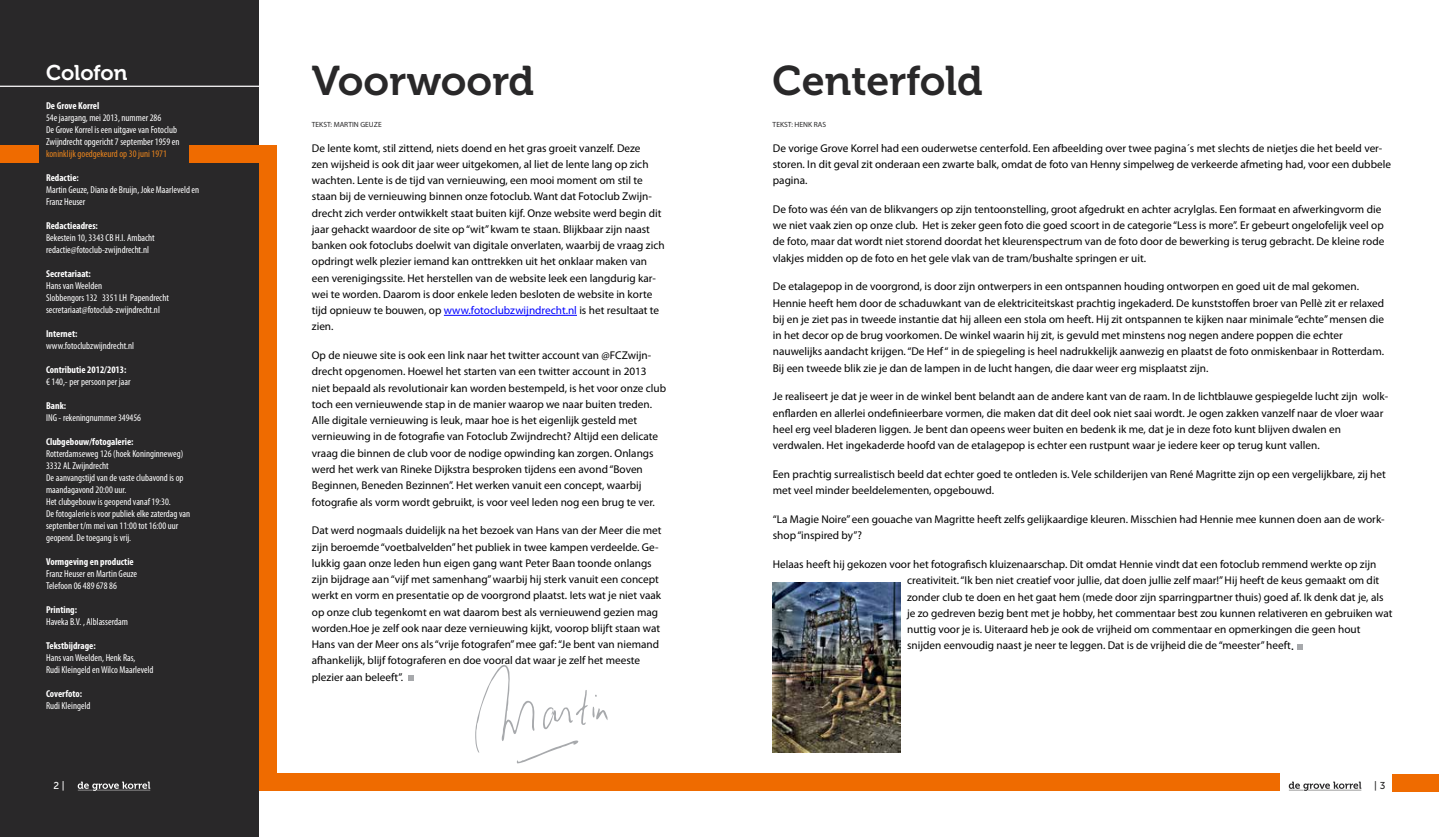
<style>
.page{position:relative;width:1439px;height:837px;background:#fff}
.page>*{position:absolute;margin:0;border:0;box-sizing:border-box;transform-origin:0 0}
.t1{font:41.25px "Museo 700";color:#292829}
.t2{font:21.25px "Museo 700";color:#fff}
.t3{font:11.25px/16.2px "Myriad Pro";color:#000}
.t4{font:condensed 10px/12px "Myriad Pro";color:#fff}
.t5{font:700 condensed 10px "Myriad Pro";color:#fff}
.t6{font:condensed 10px "Myriad Pro";color:#e7831d}
.t7{font:10px "Museo Sans 500";color:#fff}
.t8{font:10px "Museo Sans 500";color:#292829}
.t9{font:7.5px "Myriad Pro";color:#292829}
.s1{color:#00f}
.s2{font-family:"Calibri";font-size:13.75px}
</style>
<div class="page">
<svg style="left:1288px;top:781px;width:73px;height:9px"></svg>
<div style="left:0;top:0;width:259px;height:836px;background:#292829"></div>
<svg style="left:78px;top:781px;width:72px;height:9px"></svg>
<svg style="left:475px;top:665px;width:133px;height:98px"></svg>
<hr style="left:0;top:86px;width:261px;height:1px;background:#fff">
<svg style="left:1297px;top:644px;width:5px;height:5px"></svg>
<hr style="left:444px;top:315px;width:133px;height:1px;background:#00f">
<svg style="left:409px;top:675px;width:5px;height:5px"></svg>
<img style="left:772px;top:582px;width:128px;height:170px">
<div style="left:190px;top:145px;width:69px;height:18px;background:#ef6b00"></div>
<div style="left:0;top:145px;width:39px;height:18px;background:#ef6b00"></div>
<div style="left:259px;top:145px;width:17px;height:645px;background:#ef6b00"></div>
<div style="left:275px;top:772px;width:1004px;height:18px;background:#ef6b00"></div>
<div style="left:1393px;top:773px;width:46px;height:18px;background:#ef6b00"></div>
<h2 class="t2" style="left:46px;top:61px;width:83px">Colofon</h2>
<p class="t5" style="left:46px;top:99px;width:55px">De Grove Korrel</p>
<p class="t4" style="left:46px;top:111px;width:135px">54e jaargang, mei 2013, nummer 286<br>De Grove Korrel is een uitgave van Fotoclub<br>Zwijndrecht opgericht 7 september 1959 en</p>
<p class="t6" style="left:46px;top:147px;width:122px">koninklijk goedgekeurd op 30 juni 1971</p>
<p class="t5" style="left:46px;top:171px;width:34px">Redactie:</p>
<p class="t4" style="left:46px;top:183px;width:155px">Martin Geuze, Diana de Bruijn, Joke Maarleveld en<br>Franz Heuser</p>
<p class="t5" style="left:46px;top:219px;width:53px">Redactieadres:</p>
<p class="t4" style="left:46px;top:231px;width:110px">Bekestein 10, 3343 CB H.I. Ambacht redactie@fotoclub-zwijndrecht.nl</p>
<p class="t5" style="left:46px;top:267px;width:46px">Secretariaat:</p>
<p class="t4" style="left:46px;top:279px;width:124px">Hans van Weelden<br>Slobbengors 132 3351 LH Papendrecht secretariaat@fotoclub-zwijndrecht.nl</p>
<p class="t5" style="left:46px;top:327px;width:33px">Internet:</p>
<p class="t4" style="left:46px;top:339px;width:90px">www.fotoclubzwijndrecht.nl</p>
<p class="t5" style="left:46px;top:363px;width:82px">Contributie 2012/2013:</p>
<p class="t4" style="left:46px;top:375px;width:86px">€ 140,- per persoon per jaar</p>
<p class="t5" style="left:46px;top:399px;width:22px">Bank:</p>
<p class="t4" style="left:46px;top:411px;width:97px">ING - rekeningnummer 349456</p>
<p class="t5" style="left:46px;top:435px;width:89px">Clubgebouw/fotogalerie:</p>
<p class="t4" style="left:46px;top:447px;width:146px">Rotterdamseweg 126 (hoek Koninginneweg)<br>3332 AL Zwijndrecht<br>De aanvangstijd van de vaste clubavond is op maandagavond 20:00 uur.<br>Het clubgebouw is geopend vanaf 19:30.<br>De fotogalerie is voor publiek elke zaterdag van september t/m mei van 11:00 tot 16:00 uur geopend. De toegang is vrij.</p>
<p class="t5" style="left:46px;top:555px;width:89px">Vormgeving en productie</p>
<p class="t4" style="left:46px;top:567px;width:93px">Franz Heuser en Martin Geuze<br>Telefoon 06 489 678 86</p>
<p class="t5" style="left:46px;top:603px;width:33px">Printing:</p>
<p class="t4" style="left:46px;top:615px;width:83px">Haveka B.V. , Alblasserdam</p>
<p class="t5" style="left:46px;top:639px;width:51px">Tekstbijdrage:</p>
<p class="t4" style="left:46px;top:651px;width:109px">Hans van Weelden, Henk Ras,<br>Rudi Kleingeld en Wilco Maarleveld</p>
<p class="t5" style="left:46px;top:687px;width:38px">Coverfoto:</p>
<p class="t4" style="left:46px;top:699px;width:46px">Rudi Kleingeld</p>
<h1 class="t1" style="left:312px;top:58px;width:224px">Voorwoord</h1>
<p class="t9" style="left:312px;top:120px;width:71px">TEKST: MARTIN GEUZE</p>
<p class="t3" style="left:312px;top:139px;width:354px">De lente komt, stil zittend, niets doend en het gras groeit vanzelf. Deze<br>zen wijsheid is ook dit jaar weer uitgekomen, al liet de lente lang op zich wachten. Lente is de tijd van vernieuwing, een mooi moment om stil te staan bij de vernieuwing binnen onze fotoclub. Want dat Fotoclub Zwijn&shy;drecht zich verder ontwikkelt staat buiten kijf. Onze website werd begin dit jaar gehackt waardoor de site op “wit” kwam te staan. Blijkbaar zijn naast banken ook fotoclubs doelwit van digitale onverlaten, waarbij de vraag zich opdringt welk plezier iemand kan onttrekken uit het onklaar maken van een verenigingssite. Het herstellen van de website leek een langdurig kar&shy;wei te worden. Daarom is door enkele leden besloten de website in korte tijd opnieuw te bouwen, op <span class="s1">www.fotoclubzwijndrecht.nl</span> is het resultaat te zien.</p>
<p class="t3" style="left:312px;top:347px;width:356px">Op de nieuwe site is ook een link naar het twitter account van @FCZwijn&shy;drecht opgenomen. Hoewel het starten van een twitter account in 2013 niet bepaald als revolutionair kan worden bestempeld, is het voor onze club toch een vernieuwende stap in de manier waarop we naar buiten treden.<br>Alle digitale vernieuwing is leuk, maar hoe is het eigenlijk gesteld met vernieuwing in de fotografie van Fotoclub Zwijndrecht? Altijd een delicate vraag die binnen de club voor de nodige opwinding kan zorgen. Onlangs werd het werk van Rineke Dijkstra besproken tijdens een avond “Boven Beginnen, Beneden Bezinnen”. Het werken vanuit een concept, waarbij fotografie als vorm wordt gebruikt, is voor veel leden nog een brug te ver.</p>
<p class="t3" style="left:312px;top:522px;width:351px">Dat werd nogmaals duidelijk na het bezoek van Hans van der Meer die met zijn beroemde “voetbalvelden” het publiek in twee kampen verdeelde. Ge&shy;lukkig gaan onze leden hun eigen gang want Peter Baan toonde onlangs zijn bijdrage aan “vijf met samenhang” waarbij hij sterk vanuit een concept werkt en vorm en presentatie op de voorgrond plaatst. Iets wat je niet vaak op onze club tegenkomt en wat daarom best als vernieuwend gezien mag worden.Hoe je zelf ook naar deze vernieuwing kijkt, voorop blijft staan wat Hans van der Meer ons als “vrije fotografen” mee gaf: “Je bent van niemand afhankelijk, blijf fotograferen en doe vooral dat waar je zelf het meeste plezier aan beleeft”.</p>
<h1 class="t1" style="left:772px;top:58px;width:212px">Centerfold</h1>
<p class="t9" style="left:772px;top:120px;width:55px">TEKST: HENK RAS</p>
<p class="t3" style="left:773px;top:139px;width:620px">De vorige Grove Korrel had een ouderwetse centerfold. Een afbeelding over twee pagina´s met slechts de nietjes die het beeld ver&shy;storen. In dit geval zit onderaan een zwarte balk, omdat de foto van Henny simpelweg de verkeerde afmeting had, voor een dubbele pagina.</p>
<p class="t3" style="left:773px;top:201px;width:613px">De foto was één van de blikvangers op zijn tentoonstelling, groot afgedrukt en achter acrylglas. Een formaat en afwerkingvorm die we niet vaak zien op onze club. Het is zeker geen foto die goed scoort in de categorie “Less is more”. Er gebeurt ongelofelijk veel op de foto, maar dat wordt niet storend doordat het kleurenspectrum van de foto door de bewerking is terug gebracht. De kleine rode vlakjes midden op de foto en het gele vlak van de tram/bushalte springen er uit.</p>
<p class="t3" style="left:773px;top:278px;width:613px">De etalagepop in de voorgrond, is door zijn ontwerpers in een ontspannen houding ontworpen en goed uit de mal gekomen.<br>Hennie heeft hem door de schaduwkant van de elektriciteitskast prachtig ingekaderd. De kunststoffen broer van Pellè zit er relaxed bij en je ziet pas in tweede instantie dat hij alleen een stola om heeft. Hij zit ontspannen te kijken naar minimale “echte” mensen die in het decor op de brug voorkomen. De winkel waarin hij zit, is gevuld met minstens nog negen andere poppen die echter nauwelijks aandacht krijgen. “De Hef “ in de spiegeling is heel nadrukkelijk aanwezig en plaatst de foto onmiskenbaar in Rotterdam.<br>Bij een tweede blik zie je dan de lampen in de lucht hangen, die daar weer erg misplaatst zijn.</p>
<p class="t3" style="left:773px;top:388px;width:617px">Je realiseert je dat je weer in de winkel bent belandt aan de andere kant van de raam. In de lichtblauwe gespiegelde lucht zijn wolk&shy;enflarden en allerlei ondefinieerbare vormen, die maken dat dit deel ook niet saai wordt. Je ogen zakken vanzelf naar de vloer waar heel erg veel bladeren liggen. Je bent dan opeens weer buiten en bedenk ik me, dat je in deze foto kunt blijven dwalen en verdwalen. Het ingekaderde hoofd van de etalagepop is echter een rustpunt waar je iedere keer op terug kunt vallen.</p>
<p class="t3" style="left:773px;top:466px;width:614px">Een prachtig surrealistisch beeld dat echter goed te ontleden is. Vele schilderijen van René Magritte zijn op een vergelijkbare, zij het met veel minder beeldelementen, opgebouwd.</p>
<p class="t3" style="left:773px;top:511px;width:613px">“La Magie Noire” een gouache van Magritte heeft zelfs gelijkaardige kleuren. Misschien had Hennie mee kunnen doen aan de work&shy;shop “inspired by”?</p>
<p class="t3" style="left:907px;top:556px;width:487px;text-indent:-134px">Helaas heeft hij gekozen voor het fotografisch kluizenaarschap. Dit omdat Hennie vindt dat een fotoclub remmend werkte op zijn creativiteit. “Ik ben niet creatief voor jullie, dat doen jullie zelf maar!” Hij heeft de keus gemaakt om dit zonder club te doen en het gaat hem (mede door zijn sparringpartner thuis) goed af. Ik denk dat je, als je zo gedreven bezig bent met je hobby, het commentaar best zou kunnen relativeren en gebruiken wat nuttig voor je is. Uiteraard heb je ook de vrijheid om commentaar en opmerkingen die geen hout snijden eenvoudig naast je neer te leggen. Dat is de vrijheid die de “meester” heeft<span class="s2">.</span></p>
<p class="t7" style="left:54px;top:779px;width:13px">2 |</p>
<p class="t8" style="left:1374px;top:779px;width:13px">| 3</p>
</div>
